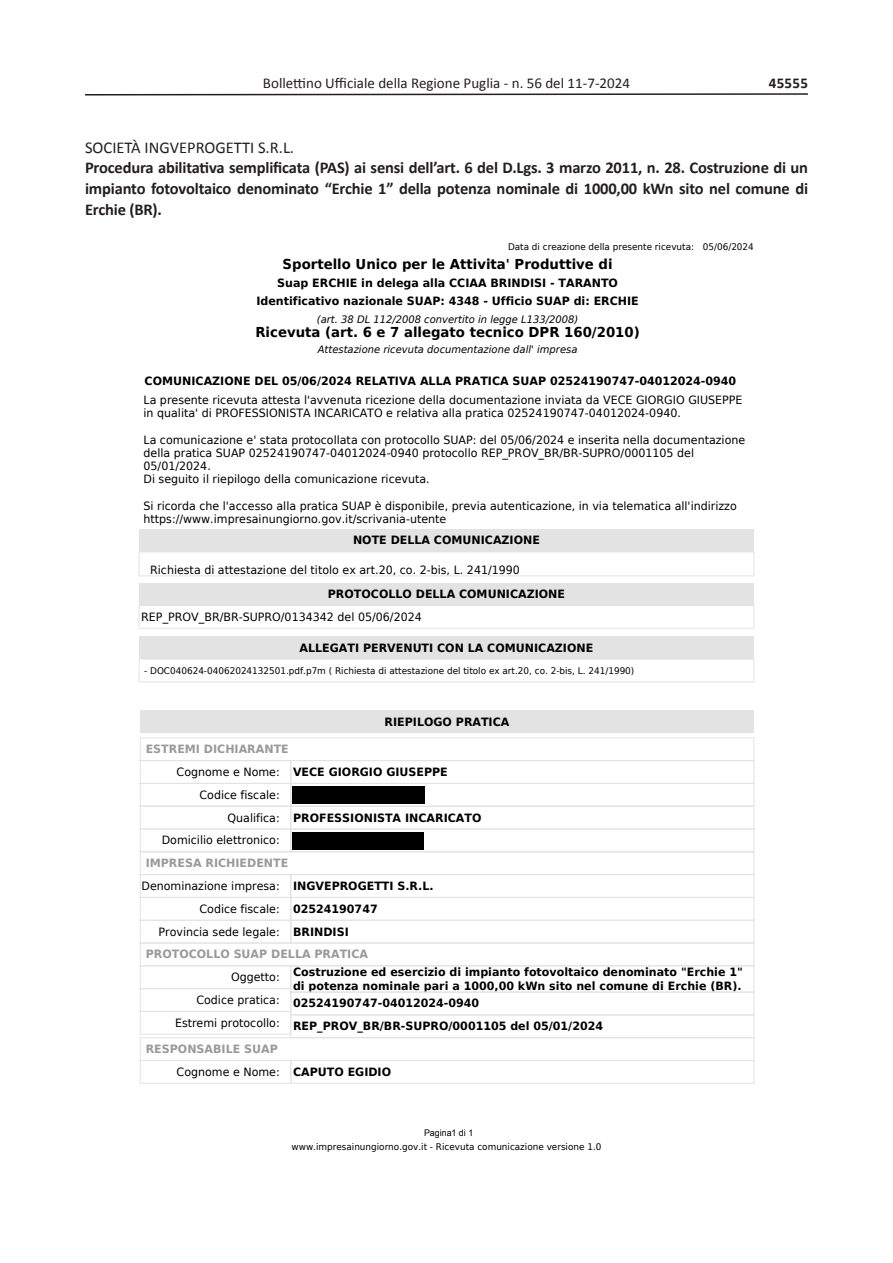
<style>
.page{position:relative;width:893px;height:1263px;background:#fff}
.page>*{position:absolute;margin:0;border:0;box-sizing:border-box;transform-origin:0 0}
.SOMMARIO{font:700 16.5px/20.9px "Calibri";letter-spacing:-.01em;color:#231f20;text-align:justify}
.SOMMARIO-2{font:16.5px "Calibri";color:#231f20}
.t1{font:15px "Calibri";color:#231f20}
.t2{font:700 15px "Calibri";letter-spacing:.015em;color:#231f20}
.t3{font:700 13.65px "DejaVu Sans";color:#000}
.t4{font:11.4px/13.2px "DejaVu Sans";color:#000}
.t5{font:700 11.4px/13.2px "DejaVu Sans";color:#000}
.t6{font:700 11.4px "DejaVu Sans";color:#999}
.t7{font:italic 10.2px "DejaVu Sans";color:#000}
.t8{font:9.15px "DejaVu Sans";color:#000}
.t9{font:9.15px "Arial";color:#000}
.s1{font-weight:700}
.s2{font-weight:400}
</style>
<div class="page">
<svg style="left:85px;top:93px;width:723px;height:3px"></svg>
<div style="left:139px;top:636px;width:615px;height:23px;background:#e3e3e3"></div>
<hr style="left:139px;top:659px;width:615px;height:1px;background:#e3e3e3">
<svg style="left:139px;top:660px;width:1px;height:22px"></svg>
<hr style="left:139px;top:682px;width:615px;height:1px;background:#e3e3e3">
<svg style="left:754px;top:659px;width:1px;height:23px"></svg>
<hr style="left:139px;top:552px;width:615px;height:1px;background:#e3e3e3">
<svg style="left:139px;top:553px;width:1px;height:23px"></svg>
<hr style="left:139px;top:576px;width:615px;height:1px;background:#e3e3e3">
<svg style="left:754px;top:552px;width:1px;height:24px"></svg>
<div style="left:140px;top:710px;width:614px;height:23px;background:#e3e3e3"></div>
<hr style="left:140px;top:1037px;width:614px;height:1px;background:#e3e3e3">
<hr style="left:140px;top:737px;width:614px;height:1px;background:#e3e3e3">
<hr style="left:140px;top:760px;width:151px;height:1px;background:#e3e3e3">
<hr style="left:291px;top:760px;width:463px;height:1px;background:#e3e3e3">
<hr style="left:140px;top:783px;width:151px;height:1px;background:#e3e3e3">
<hr style="left:291px;top:783px;width:463px;height:1px;background:#e3e3e3">
<hr style="left:140px;top:806px;width:151px;height:1px;background:#e3e3e3">
<hr style="left:291px;top:806px;width:463px;height:1px;background:#e3e3e3">
<hr style="left:291px;top:829px;width:463px;height:1px;background:#e3e3e3">
<hr style="left:291px;top:851px;width:463px;height:1px;background:#e3e3e3">
<hr style="left:140px;top:829px;width:151px;height:1px;background:#e3e3e3">
<hr style="left:140px;top:851px;width:151px;height:1px;background:#e3e3e3">
<svg style="left:291px;top:761px;width:1px;height:90px"></svg>
<hr style="left:140px;top:874px;width:151px;height:1px;background:#e3e3e3">
<hr style="left:291px;top:874px;width:463px;height:1px;background:#e3e3e3">
<hr style="left:291px;top:897px;width:463px;height:1px;background:#e3e3e3">
<hr style="left:140px;top:897px;width:151px;height:1px;background:#e3e3e3">
<hr style="left:291px;top:920px;width:463px;height:1px;background:#e3e3e3">
<hr style="left:291px;top:943px;width:463px;height:1px;background:#e3e3e3">
<hr style="left:140px;top:920px;width:151px;height:1px;background:#e3e3e3">
<hr style="left:140px;top:943px;width:151px;height:1px;background:#e3e3e3">
<svg style="left:291px;top:875px;width:1px;height:68px"></svg>
<hr style="left:291px;top:965px;width:463px;height:1px;background:#e3e3e3">
<hr style="left:140px;top:965px;width:151px;height:1px;background:#e3e3e3">
<hr style="left:291px;top:992px;width:463px;height:1px;background:#e3e3e3">
<hr style="left:140px;top:988px;width:151px;height:1px;background:#e3e3e3">
<hr style="left:140px;top:1011px;width:151px;height:1px;background:#e3e3e3">
<hr style="left:140px;top:1034px;width:151px;height:1px;background:#e3e3e3">
<hr style="left:291px;top:1014px;width:463px;height:1px;background:#e3e3e3">
<svg style="left:291px;top:966px;width:1px;height:69px"></svg>
<hr style="left:291px;top:1060px;width:463px;height:1px;background:#e3e3e3">
<hr style="left:291px;top:1083px;width:463px;height:1px;background:#e3e3e3">
<svg style="left:754px;top:738px;width:1px;height:345px"></svg>
<hr style="left:140px;top:1060px;width:151px;height:1px;background:#e3e3e3">
<svg style="left:140px;top:738px;width:1px;height:345px"></svg>
<hr style="left:140px;top:1083px;width:151px;height:1px;background:#e3e3e3">
<svg style="left:291px;top:1061px;width:1px;height:22px"></svg>
<hr style="left:139px;top:605px;width:615px;height:1px;background:#e3e3e3">
<svg style="left:139px;top:606px;width:1px;height:22px"></svg>
<hr style="left:139px;top:628px;width:615px;height:1px;background:#e3e3e3">
<svg style="left:754px;top:605px;width:1px;height:24px"></svg>
<div style="left:139px;top:529px;width:615px;height:23px;background:#e3e3e3"></div>
<div style="left:139px;top:583px;width:615px;height:22px;background:#e3e3e3"></div>
<div style="left:292px;top:786px;width:133px;height:18px;background:#000"></div>
<div style="left:292px;top:832px;width:131px;height:18px;background:#000"></div>
<h2 class="t1" style="left:263px;top:74px;width:369px">Bollettino Ufficiale della Regione Puglia - n. 56 del 11-7-2024</h2>
<h2 class="t2" style="left:769px;top:72px;width:41px">45555</h2>
<p class="SOMMARIO-2" style="left:85px;top:137px;width:211px">SOCIETÀ INGVEPROGETTI S.R.L.</p>
<p class="SOMMARIO" style="left:85px;top:157px;width:725px">Procedura abilitativa semplificata (PAS) ai sensi dell’art. 6 del D.Lgs. 3 marzo 2011, n. 28. Costruzione di un impianto fotovoltaico denominato “Erchie 1” della potenza nominale di 1000,00 kWn sito nel comune di Erchie (BR).</p>
<p class="t8" style="left:508px;top:240px;width:247px">Data di creazione della presente ricevuta: 05/06/2024</p>
<p class="t3" style="left:283px;top:253px;width:331px">Sportello Unico per le Attivita' Produttive di</p>
<p class="t5" style="left:277px;top:275px;width:342px">Suap ERCHIE in delega alla CCIAA BRINDISI - TARANTO</p>
<p class="t7" style="left:317px;top:312px;width:263px">(art. 38 DL 112/2008 convertito in legge L133/2008)</p>
<p class="t3" style="left:255px;top:321px;width:386px">Ricevuta (art. 6 e 7 allegato tecnico DPR 160/2010)</p>
<p class="t5" style="left:256px;top:294px;width:384px">Identificativo nazionale SUAP: 4348 - Ufficio SUAP di: ERCHIE</p>
<p class="t7" style="left:318px;top:342px;width:261px">Attestazione ricevuta documentazione dall' impresa</p>
<p class="t4" style="left:144px;top:371px;width:601px;line-height:18.9px"><span class="s1">COMUNICAZIONE DEL 05/06/2024 RELATIVA ALLA PRATICA SUAP 02524190747-04012024-0940<br></span>La presente ricevuta attesta l'avvenuta ricezione della documentazione inviata da VECE GIORGIO GIUSEPPE</p>
<p class="t4" style="left:144px;top:406px;width:539px">in qualita' di PROFESSIONISTA INCARICATO e relativa alla pratica 02524190747-04012024-0940.</p>
<p class="t4" style="left:144px;top:432px;width:603px">La comunicazione e' stata protocollata con protocollo SUAP: del 05/06/2024 e inserita nella documentazione della pratica SUAP 02524190747-04012024-0940 protocollo REP_PROV_BR/BR-SUPRO/0001105 del 05/01/2024.<br>Di seguito il riepilogo della comunicazione ricevuta.</p>
<p class="t4" style="left:144px;top:499px;width:595px">Si ricorda che l'accesso alla pratica SUAP è disponibile, previa autenticazione, in via telematica all'indirizzo https://www.impresainungiorno.gov.it/scrivania-utente</p>
<p class="t5" style="left:353px;top:533px;width:188px">NOTE DELLA COMUNICAZIONE</p>
<p class="t4" style="left:150px;top:562px;width:371px">Richiesta di attestazione del titolo ex art.20, co. 2-bis, L. 241/1990</p>
<p class="t5" style="left:328px;top:587px;width:239px">PROTOCOLLO DELLA COMUNICAZIONE</p>
<p class="t4" style="left:141px;top:610px;width:282px">REP_PROV_BR/BR-SUPRO/0134342 del 05/06/2024</p>
<p class="t5" style="left:300px;top:640px;width:295px">ALLEGATI PERVENUTI CON LA COMUNICAZIONE</p>
<p class="t8" style="left:144px;top:663px;width:492px">- DOC040624-04062024132501.pdf.p7m ( Richiesta di attestazione del titolo ex art.20, co. 2-bis, L. 241/1990)</p>
<p class="t5" style="left:385px;top:715px;width:126px">RIEPILOGO PRATICA</p>
<p class="t6" style="left:146px;top:740px;width:145px">ESTREMI DICHIARANTE</p>
<p class="t5" style="left:177px;top:765px;width:273px"><span class="s2">Cognome e Nome:</span> VECE GIORGIO GIUSEPPE</p>
<p class="t4" style="left:200px;top:787px;width:82px">Codice fiscale:</p>
<p class="t5" style="left:228px;top:810px;width:255px"><span class="s2">Qualifica:</span> PROFESSIONISTA INCARICATO</p>
<p class="t4" style="left:162px;top:833px;width:120px">Domicilio elettronico:</p>
<p class="t4" style="left:142px;top:879px;width:294px">Denominazione impresa: <span class="s1">INGVEPROGETTI S.R.L.</span></p>
<p class="t4" style="left:200px;top:901px;width:180px">Codice fiscale: <span class="s1">02524190747</span></p>
<p class="t4" style="left:158px;top:924px;width:192px">Provincia sede legale: <span class="s1">BRINDISI</span></p>
<p class="t5" style="left:293px;top:965px;width:451px">Costruzione ed esercizio di impianto fotovoltaico denominato "Erchie 1" di potenza nominale pari a 1000,00 kWn sito nel comune di Erchie (BR).</p>
<p class="t6" style="left:146px;top:854px;width:144px">IMPRESA RICHIEDENTE</p>
<p class="t6" style="left:146px;top:945px;width:224px">PROTOCOLLO SUAP DELLA PRATICA</p>
<p class="t4" style="left:231px;top:970px;width:50px">Oggetto:</p>
<p class="t5" style="left:175px;top:991px;width:430px;line-height:22.8px;text-indent:21px"><sup>Codice</sup> <sup>pratica:</sup> 02524190747-04012024-0940<br><sup>Estremi</sup> <sup>protocollo:</sup> REP_PROV_BR/BR-SUPRO/0001105 del 05/01/2024</p>
<p class="t4" style="left:177px;top:1064px;width:216px">Cognome e Nome: <span class="s1">CAPUTO EGIDIO</span></p>
<p class="t6" style="left:146px;top:1040px;width:134px">RESPONSABILE SUAP</p>
<p class="t9" style="left:424px;top:1127px;width:51px">Pagina1 di 1</p>
<p class="t8" style="left:292px;top:1139px;width:311px">www.impresainungiorno.gov.it - Ricevuta comunicazione versione 1.0</p>
</div>
